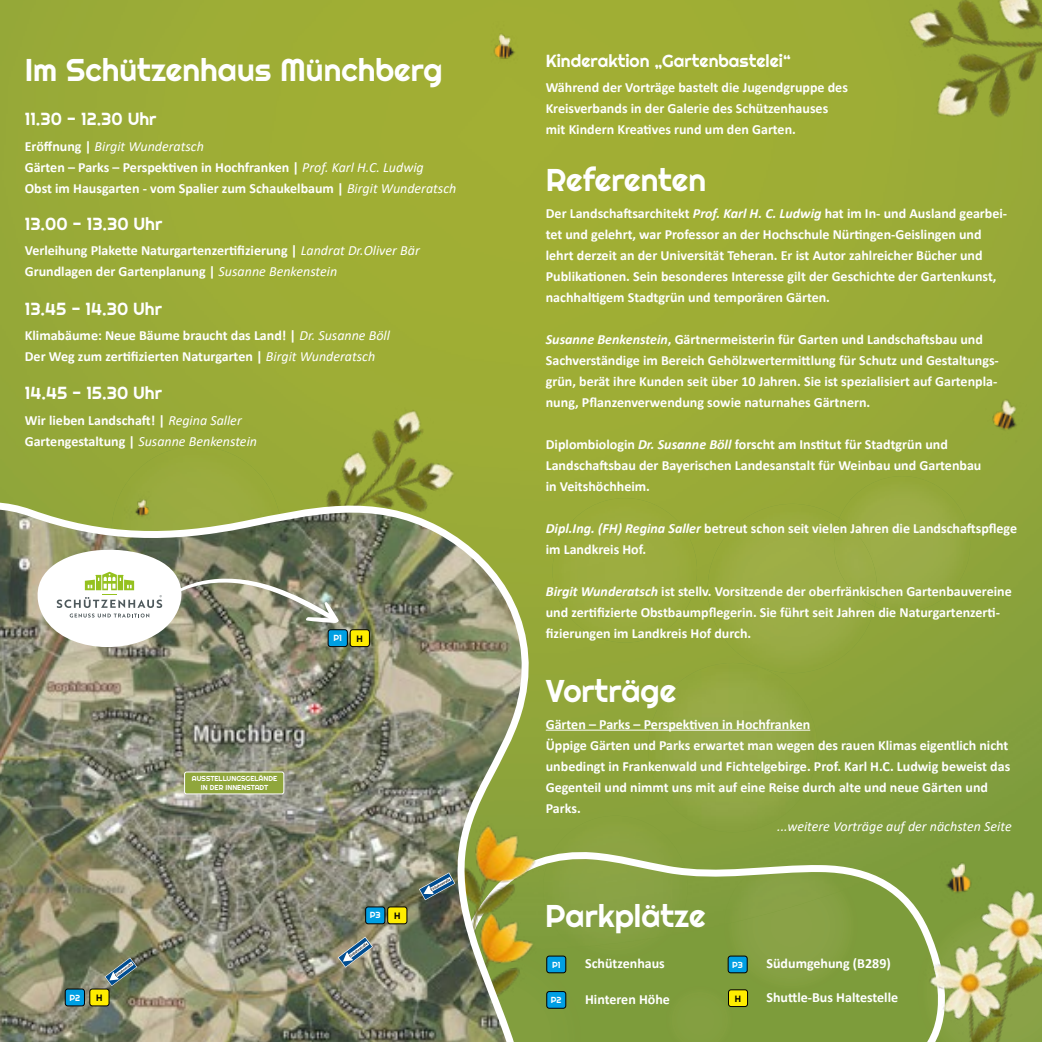
<style>
.page{position:relative;width:1042px;height:1042px;background:#fff}
.page>*{position:absolute;margin:0;border:0;box-sizing:border-box;transform-origin:0 0}
.t1{font:31.5px "Righteous";color:#fff}
.t2{font:17.5px "Righteous";color:#fff}
.t3{font:700 14px/21px "Calibri";color:#fff}
.t4{font:italic 14px "Calibri";color:#fff}
.t5{font:9.28px "Righteous";color:#000}
.t6{font:9.1px "Righteous";color:#000}
.t7{font:8.92px "Righteous";color:#fff}
.t8{font:8.75px "Righteous";color:#fff}
.t9{font:7.17px/8.6px "Righteous";color:#fff;text-align:center}
.s1{font-weight:400;font-style:italic}
.s2{font-style:italic}
</style>
<div class="page">
<div style="left:0;top:0;width:1042px;height:467px;background:#9ead36"></div>
<img style="left:0;top:467px;width:106px;height:11px">
<div style="left:487px;top:467px;width:108px;height:31px;background:#9cac37"></div>
<img style="left:595px;top:467px;width:447px;height:60px">
<img style="left:659px;top:642px;width:41px;height:21px">
<div style="left:903px;top:527px;width:139px;height:241px;background:#88a13c"></div>
<div style="left:562px;top:642px;width:97px;height:174px;background:#90a63a"></div>
<div style="left:842px;top:612px;width:61px;height:239px;background:#88a13c"></div>
<div style="left:817px;top:673px;width:25px;height:154px;background:#89a23c"></div>
<div style="left:901px;top:768px;width:124px;height:73px;background:#809d3d"></div>
<img style="left:1023px;top:768px;width:19px;height:37px">
<img style="left:646px;top:663px;width:171px;height:164px">
<div style="left:106px;top:446px;width:154px;height:32px;background:#98aa38"></div>
<img style="left:582px;top:816px;width:105px;height:11px">
<div style="left:562px;top:498px;width:142px;height:144px;background:#9aab3d"></div>
<img style="left:700px;top:504px;width:175px;height:169px">
<img style="left:839px;top:476px;width:132px;height:136px">
<img style="left:833px;top:518px;width:49px;height:89px">
<img style="left:260px;top:366px;width:227px;height:112px">
<img style="left:882px;top:841px;width:160px;height:65px">
<img style="left:863px;top:906px;width:179px;height:136px">
<img style="left:925px;top:847px;width:66px;height:59px">
<img style="left:477px;top:21px;width:55px;height:49px">
<img style="left:965px;top:377px;width:77px;height:74px">
<img style="left:861px;top:0;width:181px;height:170px">
<svg style="left:0;top:478px;width:562px;height:349px;background:#8c9266"></svg>
<div style="left:328px;top:630px;width:19px;height:16px;background:#009fe3;border-radius:3px"></div>
<div style="left:328px;top:629px;width:20px;height:18px;border:1px solid #000;border-radius:3px"></div>
<div style="left:185px;top:772px;width:99px;height:22px;background:#90a63c;border-radius:2px"></div>
<div style="left:184px;top:771px;width:100px;height:23px;border:1px solid #fff;border-radius:2px"></div>
<div style="left:350px;top:630px;width:19px;height:16px;background:#ffed00;border-radius:3px"></div>
<div style="left:350px;top:629px;width:20px;height:18px;border:1px solid #000;border-radius:3px"></div>
<svg style="left:35px;top:545px;width:304px;height:111px"></svg>
<img style="left:0;top:827px;width:860px;height:215px">
<hr style="left:546px;top:730px;width:264px;height:1px;background:#fff">
<h1 class="t1" style="left:25px;top:50px;width:419px">Im Schützenhaus Münchberg</h1>
<p class="t2" style="left:25px;top:108px;width:133px">11.30 - 12.30 Uhr</p>
<p class="t3" style="left:25px;top:136px;width:433px">Eröffnung | <span class="s1">Birgit Wunderatsch<br></span>Gärten – Parks – Perspektiven in Hochfranken | <span class="s1">Prof. Karl H.C. Ludwig<br></span>Obst im Hausgarten - vom Spalier zum Schaukelbaum | <span class="s1">Birgit Wunderatsch</span></p>
<p class="t2" style="left:25px;top:213px;width:139px">13.00 - 13.30 Uhr</p>
<p class="t3" style="left:25px;top:240px;width:396px">Verleihung Plakette Naturgartenzertifizierung | <span class="s1">Landrat Dr.Oliver Bär<br></span>Grundlagen der Gartenplanung | <span class="s1">Susanne Benkenstein</span></p>
<p class="t2" style="left:25px;top:297px;width:139px">13.45 - 14.30 Uhr</p>
<p class="t3" style="left:25px;top:325px;width:367px">Klimabäume: Neue Bäume braucht das Land! | <span class="s1">Dr. Susanne Böll<br></span>Der Weg zum zertifizierten Naturgarten | <span class="s1">Birgit Wunderatsch</span></p>
<p class="t2" style="left:25px;top:382px;width:139px">14.45 - 15.30 Uhr</p>
<p class="t3" style="left:25px;top:409px;width:234px">Wir lieben Landschaft! | <span class="s1">Regina Saller<br></span>Gartengestaltung | <span class="s1">Susanne Benkenstein</span></p>
<p class="t7" style="left:69px;top:992px;width:12px">P2</p>
<p class="t5" style="left:96px;top:992px;width:8px">H</p>
<p class="t9" style="left:192px;top:774px;width:87px">AUSSTELLUNGSGELÄNDE<br>IN DER INNENSTADT</p>
<p class="t7" style="left:333px;top:632px;width:10px">P1</p>
<p class="t5" style="left:356px;top:632px;width:8px">H</p>
<p class="t7" style="left:370px;top:909px;width:12px">P3</p>
<p class="t5" style="left:394px;top:909px;width:8px">H</p>
<p class="t2" style="left:546px;top:49px;width:246px">Kinderaktion „Gartenbastelei“</p>
<p class="t3" style="left:546px;top:77px;width:304px">Während der Vorträge bastelt die Jugendgruppe des<br>Kreisverbands in der Galerie des Schützenhauses mit Kindern Kreatives rund um den Garten.</p>
<h1 class="t1" style="left:546px;top:160px;width:162px">Referenten</h1>
<p class="t3" style="left:546px;top:203px;width:463px">Der Landschaftsarchitekt <span class="s2">Prof. Karl H. C. Ludwig</span> hat im In- und Ausland gearbei&shy;tet und gelehrt, war Professor an der Hochschule Nürtingen-Geislingen und lehrt derzeit an der Universität Teheran. Er ist Autor zahlreicher Bücher und Publikationen. Sein besonderes Interesse gilt der Geschichte der Gartenkunst, nachhaltigem Stadtgrün und temporären Gärten.</p>
<p class="t3" style="left:546px;top:329px;width:454px"><span class="s2">Susanne Benkenstein</span>, Gärtnermeisterin für Garten und Landschaftsbau und Sachverständige im Bereich Gehölzwertermittlung für Schutz und Gestaltungs&shy;grün, berät ihre Kunden seit über 10 Jahren. Sie ist spezialisiert auf Gartenpla&shy;nung, Pflanzenverwendung sowie naturnahes Gärtnern.</p>
<p class="t3" style="left:546px;top:434px;width:437px">Diplombiologin <span class="s2">Dr. Susanne Böll</span> forscht am Institut für Stadtgrün und<br>Landschaftsbau der Bayerischen Landesanstalt für Weinbau und Gartenbau in Veitshöchheim.</p>
<p class="t3" style="left:546px;top:518px;width:473px"><span class="s2">Dipl.Ing. (FH) Regina Saller</span> betreut schon seit vielen Jahren die Landschaftspflege im Landkreis Hof.</p>
<p class="t3" style="left:546px;top:581px;width:467px"><span class="s2">Birgit Wunderatsch</span> ist stellv. Vorsitzende der oberfränkischen Gartenbauvereine und zertifizierte Obstbaumpflegerin. Sie führt seit Jahren die Naturgartenzerti&shy;fizierungen im Landkreis Hof durch.</p>
<h1 class="t1" style="left:546px;top:671px;width:132px">Vorträge</h1>
<p class="t3" style="left:546px;top:713px;width:466px">Gärten – Parks – Perspektiven in Hochfranken<br>Üppige Gärten und Parks erwartet man wegen des rauen Klimas eigentlich nicht unbedingt in Frankenwald und Fichtelgebirge. Prof. Karl H.C. Ludwig beweist das Gegenteil und nimmt uns mit auf eine Reise durch alte und neue Gärten und Parks.</p>
<p class="t4" style="left:777px;top:816px;width:236px">...weitere Vorträge auf der nächsten Seite</p>
<h1 class="t1" style="left:545px;top:896px;width:162px">Parkplätze</h1>
<p class="t8" style="left:552px;top:959px;width:10px">P1</p>
<p class="t8" style="left:551px;top:994px;width:12px">P2</p>
<p class="t3" style="left:766px;top:953px;width:126px">Südumgehung (B289)</p>
<p class="t3" style="left:585px;top:953px;width:81px">Schützenhaus</p>
<p class="t8" style="left:732px;top:959px;width:12px">P3</p>
<p class="t3" style="left:585px;top:988px;width:86px">Hinteren Höhe</p>
<p class="t6" style="left:735px;top:992px;width:8px">H</p>
<p class="t3" style="left:766px;top:987px;width:133px">Shuttle-Bus Haltestelle</p>
</div>
